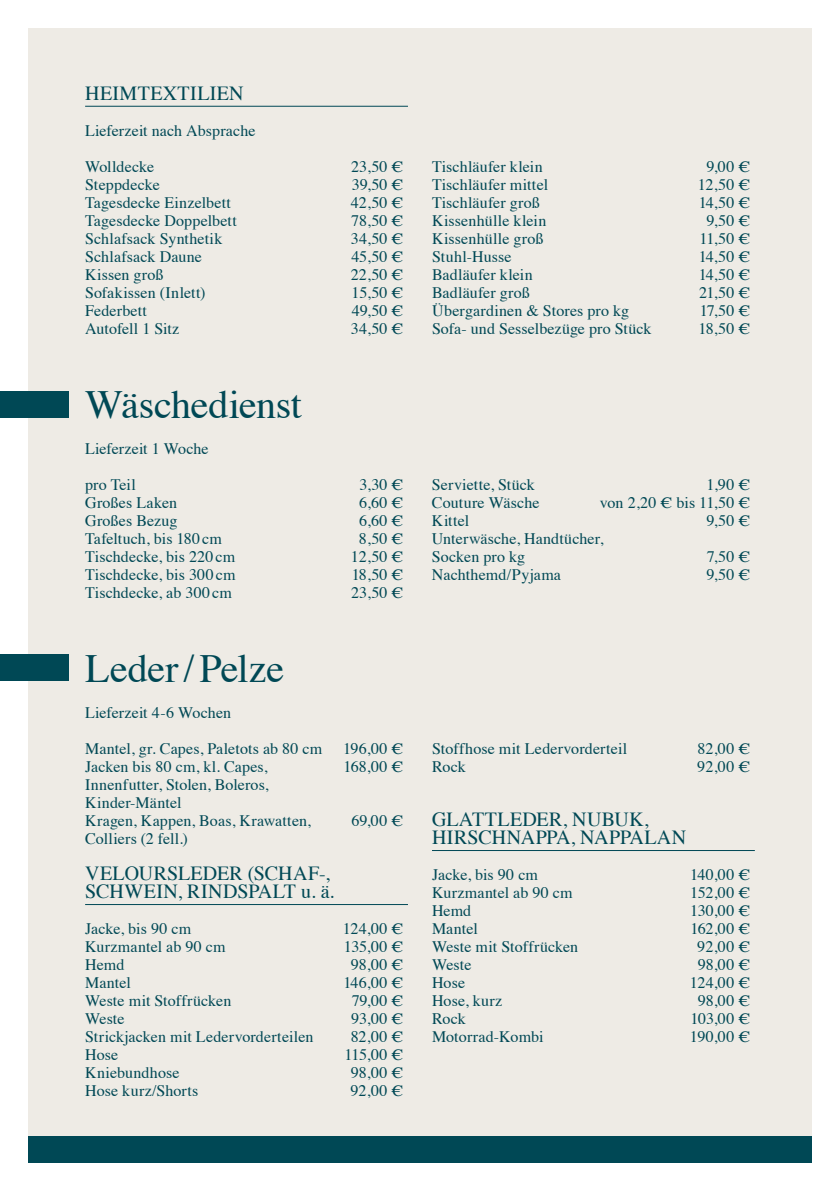
<style>
.page{position:relative;width:840px;height:1191px;background:#fff}
.page>*{position:absolute;margin:0;border:0;box-sizing:border-box;transform-origin:0 0}
.t1{font:40px "Times";letter-spacing:-.01em;color:#004855}
.t2{font:20px/18px "Times";letter-spacing:.01em;color:#004855}
.t3{font:16px/18px "Times";letter-spacing:.005em;color:#004855}
</style>
<div class="page">
<div style="left:28px;top:28px;width:783px;height:1134px;background:#eeebe5"></div>
<div style="left:28px;top:1136px;width:783px;height:26px;background:#004855"></div>
<hr style="left:85px;top:106px;width:323px;height:1px;background:#004855">
<hr style="left:85px;top:904px;width:323px;height:1px;background:#004855">
<hr style="left:432px;top:850px;width:322px;height:1px;background:#004855">
<div style="left:0;top:654px;width:68px;height:26px;background:#004855"></div>
<div style="left:0;top:391px;width:68px;height:26px;background:#004855"></div>
<p class="t2" style="left:85px;top:83px;width:160px">HEIMTEXTILIEN</p>
<p class="t3" style="left:85px;top:120px;width:172px">Lieferzeit nach Absprache</p>
<p class="t3" style="left:85px;top:156px;width:71px">Wolldecke</p>
<p class="t3" style="left:351px;top:156px;width:54px">23,50 €</p>
<p class="t3" style="left:85px;top:174px;width:76px">Steppdecke</p>
<p class="t3" style="left:352px;top:174px;width:53px">39,50 €</p>
<p class="t3" style="left:85px;top:192px;width:147px">Tagesdecke Einzelbett</p>
<p class="t3" style="left:351px;top:192px;width:54px">42,50 €</p>
<p class="t3" style="left:85px;top:210px;width:153px">Tagesdecke Doppelbett</p>
<p class="t3" style="left:351px;top:210px;width:54px">78,50 €</p>
<p class="t3" style="left:85px;top:228px;width:139px">Schlafsack Synthetik</p>
<p class="t3" style="left:351px;top:228px;width:54px">34,50 €</p>
<p class="t3" style="left:85px;top:246px;width:118px">Schlafsack Daune</p>
<p class="t3" style="left:351px;top:246px;width:53px">45,50 €</p>
<p class="t3" style="left:85px;top:264px;width:80px">Kissen groß</p>
<p class="t3" style="left:350px;top:264px;width:54px">22,50 €</p>
<p class="t3" style="left:85px;top:282px;width:122px">Sofakissen (Inlett)</p>
<p class="t3" style="left:351px;top:282px;width:53px">15,50 €</p>
<p class="t3" style="left:85px;top:300px;width:63px">Federbett</p>
<p class="t3" style="left:352px;top:300px;width:53px">49,50 €</p>
<p class="t3" style="left:85px;top:318px;width:96px">Autofell 1 Sitz</p>
<p class="t3" style="left:351px;top:318px;width:54px">34,50 €</p>
<h1 class="t1" style="left:85px;top:367px;width:218px">Wäschedienst</h1>
<p class="t3" style="left:85px;top:438px;width:125px">Lieferzeit 1 Woche</p>
<p class="t3" style="left:85px;top:474px;width:52px">pro Teil</p>
<p class="t3" style="left:359px;top:474px;width:46px">3,30 €</p>
<p class="t3" style="left:85px;top:492px;width:93px">Großes Laken</p>
<p class="t3" style="left:359px;top:492px;width:46px">6,60 €</p>
<p class="t3" style="left:85px;top:510px;width:94px">Großes Bezug</p>
<p class="t3" style="left:359px;top:510px;width:46px">6,60 €</p>
<p class="t3" style="left:85px;top:528px;width:138px">Tafeltuch, bis 180 cm</p>
<p class="t3" style="left:359px;top:528px;width:46px">8,50 €</p>
<p class="t3" style="left:85px;top:546px;width:151px">Tischdecke, bis 220cm</p>
<p class="t3" style="left:351px;top:546px;width:54px">12,50 €</p>
<p class="t3" style="left:85px;top:564px;width:152px">Tischdecke, bis 300cm</p>
<p class="t3" style="left:351px;top:564px;width:53px">18,50 €</p>
<p class="t3" style="left:85px;top:582px;width:148px">Tischdecke, ab 300cm</p>
<p class="t3" style="left:351px;top:582px;width:54px">23,50 €</p>
<h1 class="t1" style="left:85px;top:631px;width:201px">Leder/Pelze</h1>
<p class="t3" style="left:85px;top:702px;width:147px">Lieferzeit 4-6 Wochen</p>
<p class="t3" style="left:85px;top:738px;width:238px">Mantel, gr. Capes, Paletots ab 80 cm</p>
<p class="t3" style="left:343px;top:738px;width:62px">196,00 €</p>
<p class="t3" style="left:85px;top:756px;width:184px">Jacken bis 80 cm, kl. Capes,</p>
<p class="t3" style="left:343px;top:756px;width:61px">168,00 €</p>
<p class="t3" style="left:85px;top:774px;width:227px">Innenfutter, Stolen, Boleros,<br>Kinder-Mäntel<br>Kragen, Kappen, Boas, Krawatten,</p>
<p class="t3" style="left:351px;top:810px;width:53px">69,00 €</p>
<p class="t3" style="left:85px;top:828px;width:104px">Colliers (2 fell.)</p>
<p class="t2" style="left:85px;top:863px;width:250px">VELOURSLEDER (SCHAF-,<br>SCHWEIN, RINDSPALT u. ä.</p>
<p class="t3" style="left:85px;top:918px;width:107px">Jacke, bis 90 cm</p>
<p class="t3" style="left:342px;top:918px;width:62px">124,00 €</p>
<p class="t3" style="left:85px;top:936px;width:142px">Kurzmantel ab 90 cm</p>
<p class="t3" style="left:344px;top:936px;width:61px">135,00 €</p>
<p class="t3" style="left:85px;top:954px;width:41px">Hemd</p>
<p class="t3" style="left:350px;top:954px;width:54px">98,00 €</p>
<p class="t3" style="left:85px;top:972px;width:47px">Mantel</p>
<p class="t3" style="left:343px;top:972px;width:62px">146,00 €</p>
<p class="t3" style="left:85px;top:990px;width:148px">Weste mit Stoffrücken</p>
<p class="t3" style="left:351px;top:990px;width:53px">79,00 €</p>
<p class="t3" style="left:85px;top:1008px;width:41px">Weste</p>
<p class="t3" style="left:351px;top:1008px;width:54px">93,00 €</p>
<p class="t3" style="left:85px;top:1026px;width:230px">Strickjacken mit Ledervorderteilen</p>
<p class="t3" style="left:350px;top:1026px;width:54px">82,00 €</p>
<p class="t3" style="left:85px;top:1044px;width:35px">Hose</p>
<p class="t3" style="left:344px;top:1044px;width:60px">115,00 €</p>
<p class="t3" style="left:85px;top:1062px;width:96px">Kniebundhose</p>
<p class="t3" style="left:350px;top:1062px;width:54px">98,00 €</p>
<p class="t3" style="left:85px;top:1080px;width:115px">Hose kurz/Shorts</p>
<p class="t3" style="left:350px;top:1080px;width:55px">92,00 €</p>
<p class="t3" style="left:432px;top:156px;width:112px">Tischläufer klein</p>
<p class="t3" style="left:706px;top:156px;width:45px">9,00 €</p>
<p class="t3" style="left:432px;top:174px;width:118px">Tischläufer mittel</p>
<p class="t3" style="left:697px;top:174px;width:54px">12,50 €</p>
<p class="t3" style="left:432px;top:192px;width:109px">Tischläufer groß</p>
<p class="t3" style="left:698px;top:192px;width:53px">14,50 €</p>
<p class="t3" style="left:432px;top:210px;width:116px">Kissenhülle klein</p>
<p class="t3" style="left:706px;top:210px;width:45px">9,50 €</p>
<p class="t3" style="left:432px;top:228px;width:113px">Kissenhülle groß</p>
<p class="t3" style="left:699px;top:228px;width:52px">11,50 €</p>
<p class="t3" style="left:432px;top:246px;width:81px">Stuhl-Husse</p>
<p class="t3" style="left:698px;top:246px;width:53px">14,50 €</p>
<p class="t3" style="left:432px;top:264px;width:102px">Badläufer klein</p>
<p class="t3" style="left:698px;top:264px;width:53px">14,50 €</p>
<p class="t3" style="left:432px;top:282px;width:99px">Badläufer groß</p>
<p class="t3" style="left:698px;top:282px;width:53px">21,50 €</p>
<p class="t3" style="left:432px;top:300px;width:198px">Übergardinen &amp; Stores pro kg</p>
<p class="t3" style="left:699px;top:300px;width:52px">17,50 €</p>
<p class="t3" style="left:432px;top:318px;width:221px">Sofa- und Sesselbezüge pro Stück</p>
<p class="t3" style="left:698px;top:318px;width:53px">18,50 €</p>
<p class="t3" style="left:432px;top:474px;width:104px">Serviette, Stück</p>
<p class="t3" style="left:706px;top:474px;width:45px">1,90 €</p>
<p class="t3" style="left:432px;top:492px;width:109px">Couture Wäsche</p>
<p class="t3" style="left:599px;top:492px;width:152px">von 2,20 € bis 11,50 €</p>
<p class="t3" style="left:432px;top:510px;width:39px">Kittel</p>
<p class="t3" style="left:706px;top:510px;width:45px">9,50 €</p>
<p class="t3" style="left:432px;top:528px;width:173px">Unterwäsche, Handtücher,<br>Socken pro kg</p>
<p class="t3" style="left:706px;top:546px;width:45px">7,50 €</p>
<p class="t3" style="left:432px;top:564px;width:130px">Nachthemd/Pyjama</p>
<p class="t3" style="left:706px;top:564px;width:45px">9,50 €</p>
<p class="t3" style="left:432px;top:738px;width:197px">Stoffhose mit Ledervorderteil</p>
<p class="t3" style="left:697px;top:738px;width:54px">82,00 €</p>
<p class="t3" style="left:432px;top:756px;width:35px">Rock</p>
<p class="t3" style="left:696px;top:756px;width:55px">92,00 €</p>
<p class="t2" style="left:432px;top:809px;width:256px">GLATTLEDER, NUBUK,<br>HIRSCHNAPPA, NAPPALAN</p>
<p class="t3" style="left:432px;top:864px;width:107px">Jacke, bis 90 cm</p>
<p class="t3" style="left:690px;top:864px;width:62px">140,00 €</p>
<p class="t3" style="left:432px;top:882px;width:142px">Kurzmantel ab 90 cm</p>
<p class="t3" style="left:689px;top:882px;width:62px">152,00 €</p>
<p class="t3" style="left:432px;top:900px;width:41px">Hemd</p>
<p class="t3" style="left:689px;top:900px;width:62px">130,00 €</p>
<p class="t3" style="left:432px;top:918px;width:47px">Mantel</p>
<p class="t3" style="left:690px;top:918px;width:61px">162,00 €</p>
<p class="t3" style="left:432px;top:936px;width:148px">Weste mit Stoffrücken</p>
<p class="t3" style="left:696px;top:936px;width:55px">92,00 €</p>
<p class="t3" style="left:432px;top:954px;width:41px">Weste</p>
<p class="t3" style="left:697px;top:954px;width:54px">98,00 €</p>
<p class="t3" style="left:432px;top:972px;width:35px">Hose</p>
<p class="t3" style="left:689px;top:972px;width:62px">124,00 €</p>
<p class="t3" style="left:432px;top:990px;width:72px">Hose, kurz</p>
<p class="t3" style="left:697px;top:990px;width:54px">98,00 €</p>
<p class="t3" style="left:432px;top:1008px;width:35px">Rock</p>
<p class="t3" style="left:690px;top:1008px;width:61px">103,00 €</p>
<p class="t3" style="left:432px;top:1026px;width:113px">Motorrad-Kombi</p>
<p class="t3" style="left:689px;top:1026px;width:62px">190,00 €</p>
</div>
